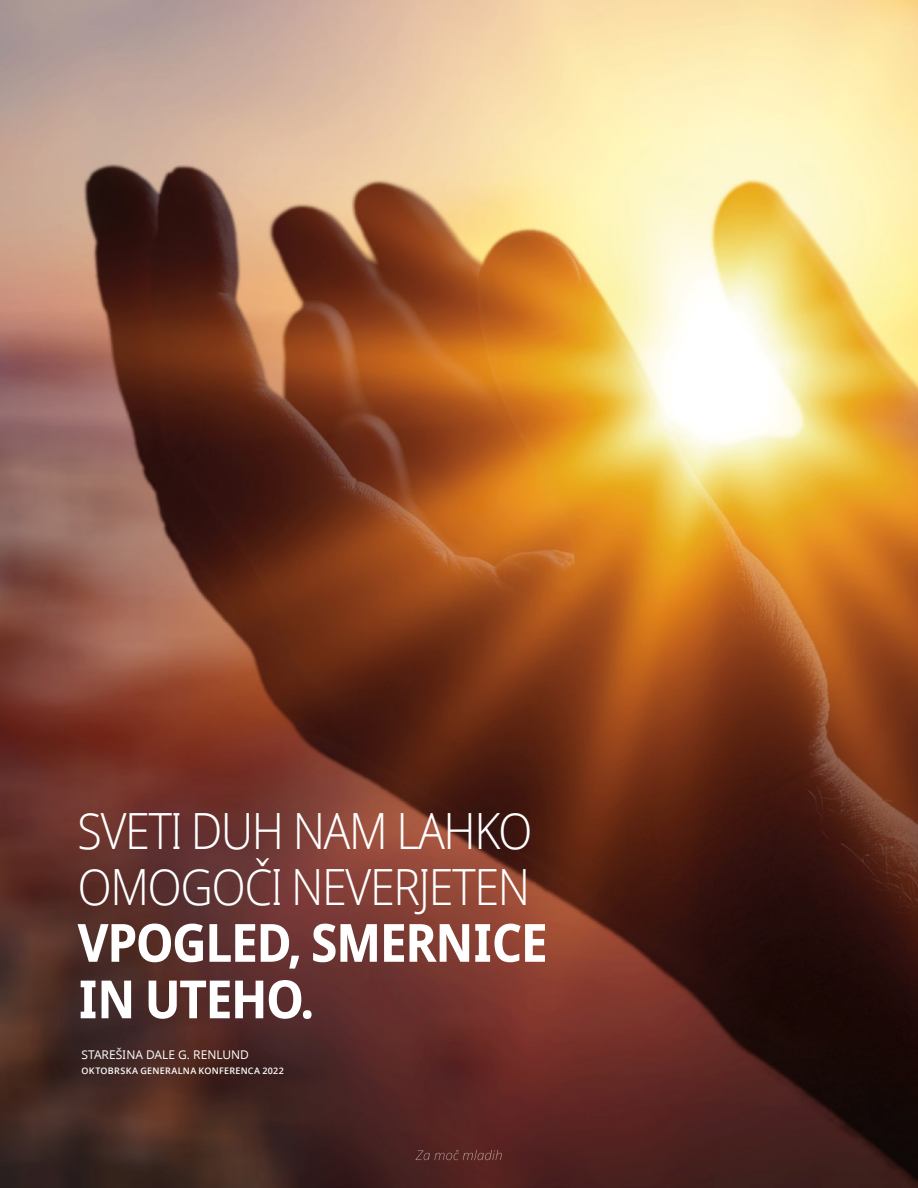
<style>
.page{position:relative;width:918px;height:1188px;background:#fff}
.page>*{position:absolute;margin:0;border:0;box-sizing:border-box;transform-origin:0 0}
.t1{font:700 52.8px/56.6px "Dots Solid Condlds Lat";letter-spacing:-.03em;color:#fff}
.t2{font:300 49.95px/56.4px "Dots Solid Condlds Lat";letter-spacing:-.03em;color:#fff}
.t3{font:12px "Dots Solidlds Lat";color:#fff}
.t4{font:600 9px "Dots Solidlds Lat";letter-spacing:.03em;color:#fff}
</style>
<div class="page">
<img style="left:0;top:0;width:918px;height:1188px">
<img style="left:415px;top:1150px;width:87px;height:10px">
<p class="t2" style="left:77px;top:803px;width:457px">SVETI DUH NAM LAHKO<br>OMOGOČI NEVERJETEN</p>
<p class="t1" style="left:77px;top:915px;width:472px">VPOGLED, SMERNICE<br>IN UTEHO.</p>
<p class="t3" style="left:82px;top:1046px;width:169px">STAREŠINA DALE G. RENLUND</p>
<p class="t4" style="left:82px;top:1064px;width:204px">OKTOBRSKA GENERALNA KONFERENCA 2022</p>
</div>
